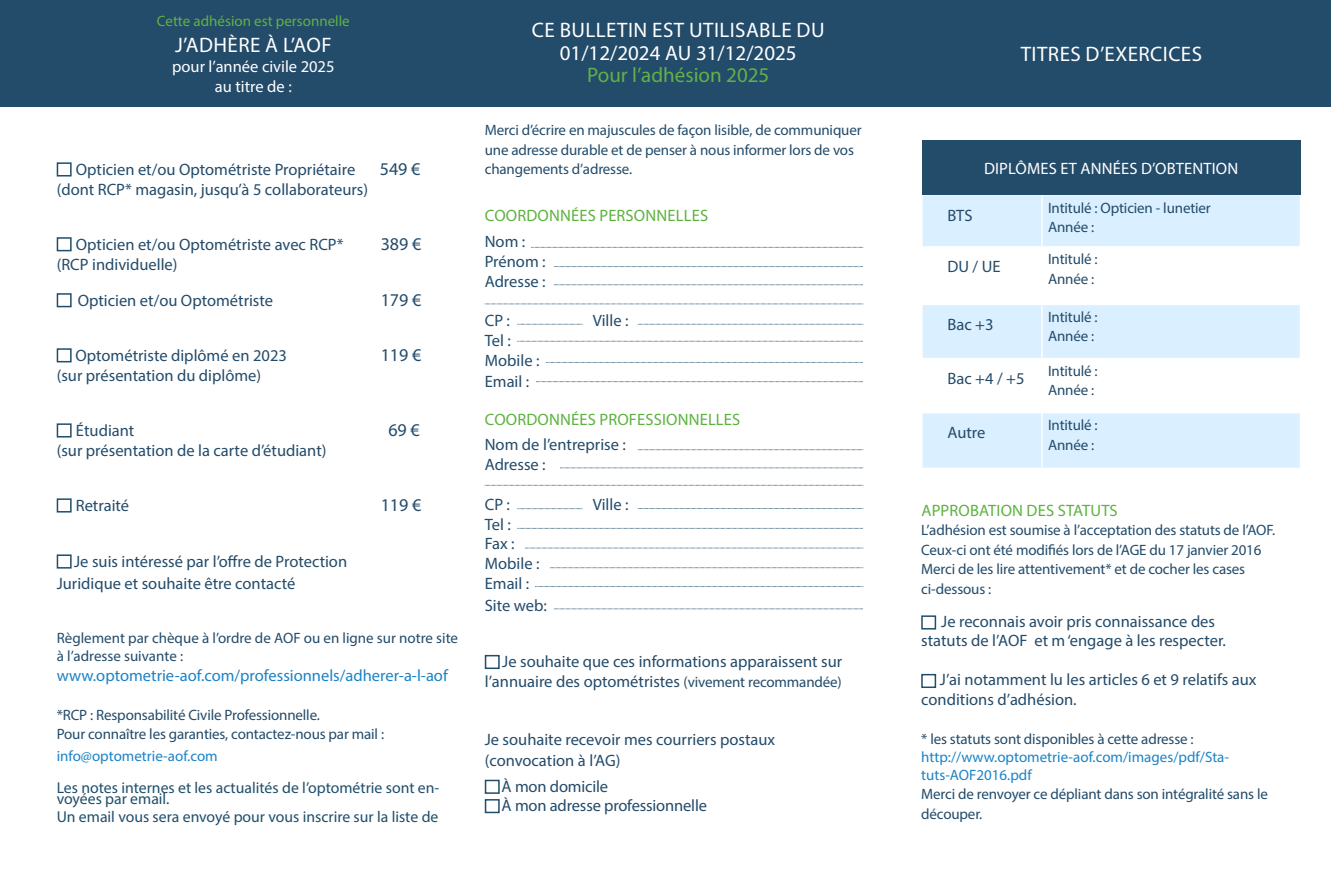
<style>
.page{position:relative;width:1331px;height:893px;background:#fff}
.page>*{position:absolute;margin:0;border:0;box-sizing:border-box;transform-origin:0 0}
.t1{font:21px/22.5px "Myriad Pro";letter-spacing:.02em;color:#fff;text-align:center}
.t2{font:21px "Myriad Pro";color:#61b147}
.t3{font:18px "Myriad Pro";color:#234b6a}
.t4{font:16.5px/19.5px "Myriad Pro";color:#234b6a;text-align:right}
.t5{font:16.5px "Myriad Pro";letter-spacing:.01em;color:#5db23f}
.t6{font:16.5px "Myriad Pro";color:#fff}
.t7{font:16.5px "Myriad Pro";color:#1b83c6}
.t8{font:15.75px "Myriad Pro";color:#1f4e6b}
.t9{font:15px/19.5px "Myriad Pro";letter-spacing:-.01em;color:#234b6a}
.t10{font:15px/18px "Myriad Pro";color:#1b83c6}
.t11{font:15px "Myriad Pro";color:#61b147}
.s1{font-size:15px}
</style>
<div class="page">
<div style="left:0;top:0;width:1331px;height:107px;background:#234b6a"></div>
<div style="left:922px;top:140px;width:378px;height:55px;background:#234b6a"></div>
<div style="left:923px;top:195px;width:377px;height:273px;background:#daefff"></div>
<svg style="left:923px;top:248px;width:377px;height:164px"></svg>
<hr style="left:1041px;top:195px;width:2px;height:51px;background:#fff">
<hr style="left:1041px;top:248px;width:2px;height:56px;background:#fff">
<hr style="left:1041px;top:305px;width:2px;height:53px;background:#fff">
<hr style="left:1041px;top:359px;width:2px;height:53px;background:#fff">
<hr style="left:1041px;top:413px;width:2px;height:55px;background:#fff">
<hr style="left:923px;top:246px;width:119px;height:2px;background:#fff">
<hr style="left:1042px;top:246px;width:258px;height:2px;background:#fff">
<hr style="left:923px;top:304px;width:119px;height:1px;background:#fff">
<hr style="left:1042px;top:304px;width:258px;height:1px;background:#fff">
<hr style="left:923px;top:358px;width:119px;height:1px;background:#fff">
<hr style="left:1042px;top:358px;width:258px;height:1px;background:#fff">
<hr style="left:923px;top:412px;width:119px;height:1px;background:#fff">
<hr style="left:1042px;top:412px;width:258px;height:1px;background:#fff">
<div style="left:921px;top:615px;width:15px;height:14px;border:2px solid #1f4e6b"></div>
<div style="left:485px;top:780px;width:15px;height:14px;border:2px solid #1f4e6b"></div>
<div style="left:485px;top:655px;width:15px;height:14px;border:2px solid #1f4e6b"></div>
<div style="left:485px;top:799px;width:15px;height:14px;border:2px solid #1f4e6b"></div>
<div style="left:921px;top:674px;width:15px;height:14px;border:2px solid #1f4e6b"></div>
<svg style="left:554px;top:266px;width:309px;height:1px"></svg>
<svg style="left:554px;top:284px;width:309px;height:1px"></svg>
<svg style="left:485px;top:304px;width:378px;height:1px"></svg>
<svg style="left:638px;top:324px;width:225px;height:1px"></svg>
<svg style="left:517px;top:341px;width:346px;height:1px"></svg>
<svg style="left:517px;top:324px;width:65px;height:1px"></svg>
<svg style="left:517px;top:508px;width:65px;height:1px"></svg>
<svg style="left:546px;top:362px;width:317px;height:1px"></svg>
<svg style="left:536px;top:381px;width:327px;height:1px"></svg>
<svg style="left:638px;top:449px;width:225px;height:1px"></svg>
<svg style="left:560px;top:468px;width:303px;height:1px"></svg>
<svg style="left:485px;top:485px;width:378px;height:1px"></svg>
<svg style="left:638px;top:508px;width:225px;height:1px"></svg>
<svg style="left:517px;top:528px;width:346px;height:1px"></svg>
<svg style="left:525px;top:548px;width:338px;height:1px"></svg>
<svg style="left:550px;top:567px;width:313px;height:1px"></svg>
<svg style="left:535px;top:586px;width:328px;height:1px"></svg>
<svg style="left:554px;top:609px;width:309px;height:1px"></svg>
<svg style="left:531px;top:247px;width:332px;height:1px"></svg>
<div style="left:57px;top:162px;width:15px;height:15px;border:2px solid #1f4e6b"></div>
<div style="left:57px;top:237px;width:15px;height:14px;border:2px solid #1f4e6b"></div>
<div style="left:57px;top:293px;width:15px;height:14px;border:2px solid #1f4e6b"></div>
<div style="left:57px;top:348px;width:15px;height:14px;border:2px solid #1f4e6b"></div>
<div style="left:57px;top:423px;width:15px;height:14px;border:2px solid #1f4e6b"></div>
<div style="left:57px;top:498px;width:15px;height:14px;border:2px solid #1f4e6b"></div>
<div style="left:57px;top:554px;width:15px;height:15px;border:2px solid #1f4e6b"></div>
<p class="t11" style="left:157px;top:11px;width:194px">Cette adhésion est personnelle</p>
<p class="t1" style="left:175px;top:34px;width:158px">J’ADHÈRE À L’AOF</p>
<p class="t6" style="left:172px;top:57px;width:164px">pour l’année civile 2025</p>
<p class="t6" style="left:215px;top:76px;width:78px">au titre de :</p>
<p class="t4" style="left:76px;top:159px;width:281px">Opticien et/ou Optométriste Propriétaire</p>
<p class="t3" style="left:380px;top:158px;width:42px">549 €</p>
<p class="t4" style="left:57px;top:179px;width:313px">(dont RCP* magasin, jusqu’à 5 collaborateurs)</p>
<p class="t4" style="left:76px;top:234px;width:269px">Opticien et/ou Optométriste avec RCP*</p>
<p class="t3" style="left:381px;top:233px;width:42px">389 €</p>
<p class="t4" style="left:57px;top:254px;width:122px">(RCP individuelle)</p>
<p class="t4" style="left:78px;top:290px;width:197px">Opticien et/ou Optométriste</p>
<p class="t3" style="left:381px;top:289px;width:42px">179 €</p>
<p class="t4" style="left:75px;top:345px;width:213px">Optométriste diplômé en 2023</p>
<p class="t3" style="left:381px;top:344px;width:42px">119 €</p>
<p class="t4" style="left:57px;top:365px;width:206px">(sur présentation du diplôme)</p>
<p class="t4" style="left:76px;top:420px;width:60px">Étudiant</p>
<p class="t3" style="left:388px;top:419px;width:33px">69 €</p>
<p class="t4" style="left:57px;top:440px;width:271px">(sur présentation de la carte d’étudiant)</p>
<p class="t4" style="left:76px;top:495px;width:55px">Retraité</p>
<p class="t3" style="left:381px;top:494px;width:42px">119 €</p>
<p class="t4" style="left:74px;top:552px;width:274px">Je suis intéressé par l’offre de Protection</p>
<p class="t4" style="left:57px;top:573px;width:240px">Juridique et souhaite être contacté</p>
<p class="t9" style="left:57px;top:628px;width:403px;line-height:18px">Règlement par chèque à l’ordre de AOF ou en ligne sur notre site à l’adresse suivante :</p>
<p class="t7" style="left:57px;top:665px;width:393px">www.optometrie-aof.com/professionnels/adherer-a-l-aof</p>
<p class="t9" style="left:57px;top:705px;width:265px">*RCP : Responsabilité Civile Professionnelle.</p>
<p class="t9" style="left:57px;top:724px;width:329px">Pour connaître les garanties, contactez-nous par mail :</p>
<p class="t10" style="left:57px;top:747px;width:163px">info@optometrie-aof.com</p>
<p class="t8" style="left:57px;top:778px;width:384px">Les notes internes et les actualités de l’optométrie sont en-</p>
<p class="t8" style="left:57px;top:788px;width:114px">voyées par email.</p>
<p class="t8" style="left:57px;top:807px;width:383px">Un email vous sera envoyé pour vous inscrire sur la liste de</p>
<p class="t1" style="left:532px;top:18px;width:294px">CE BULLETIN EST UTILISABLE DU<br>01/12/2024 AU 31/12/2025</p>
<p class="t2" style="left:587px;top:62px;width:184px">Pour l’adhésion 2025</p>
<p class="t9" style="left:485px;top:120px;width:378px">Merci d’écrire en majuscules de façon lisible, de communiquer une adresse durable et de penser à nous informer lors de vos changements d’adresse.</p>
<p class="t5" style="left:485px;top:206px;width:225px">COORDONNÉES PERSONNELLES</p>
<p class="t4" style="left:485px;top:231px;width:42px">Nom :</p>
<p class="t4" style="left:485px;top:251px;width:62px">Prénom :</p>
<p class="t4" style="left:485px;top:271px;width:62px">Adresse :</p>
<p class="t4" style="left:485px;top:311px;width:27px">CP :</p>
<p class="t4" style="left:593px;top:311px;width:37px">Ville :</p>
<p class="t4" style="left:485px;top:330px;width:28px">Tel :</p>
<p class="t4" style="left:485px;top:350px;width:56px">Mobile :</p>
<p class="t4" style="left:485px;top:372px;width:46px">Email :</p>
<p class="t5" style="left:485px;top:409px;width:257px">COORDONNÉES PROFESSIONNELLES</p>
<p class="t4" style="left:485px;top:435px;width:143px">Nom de l’entreprise :</p>
<p class="t4" style="left:485px;top:455px;width:62px">Adresse :</p>
<p class="t4" style="left:485px;top:494px;width:27px">CP :</p>
<p class="t4" style="left:593px;top:494px;width:37px">Ville :</p>
<p class="t4" style="left:485px;top:514px;width:28px">Tel :</p>
<p class="t4" style="left:485px;top:534px;width:31px">Fax :</p>
<p class="t4" style="left:485px;top:554px;width:56px">Mobile :</p>
<p class="t4" style="left:485px;top:573px;width:46px">Email :</p>
<p class="t4" style="left:485px;top:595px;width:64px">Site web:</p>
<p class="t4" style="left:485px;top:652px;width:359px">Je souhaite que ces informations apparaissent sur l’annuaire des optométristes <span class="s1">(vivement recommandée)</span></p>
<p class="t4" style="left:485px;top:730px;width:292px">Je souhaite recevoir mes courriers postaux</p>
<p class="t4" style="left:485px;top:751px;width:137px">(convocation à l’AG)</p>
<p class="t4" style="left:502px;top:776px;width:108px">À mon domicile</p>
<p class="t4" style="left:502px;top:796px;width:207px">À mon adresse professionnelle</p>
<p class="t1" style="left:1021px;top:42px;width:183px">TITRES D’EXERCICES</p>
<p class="t6" style="left:984px;top:158px;width:256px">DIPLÔMES ET ANNÉES D’OBTENTION</p>
<p class="t4" style="left:947px;top:205px;width:27px">BTS</p>
<p class="t9" style="left:1048px;top:198px;width:164px">Intitulé : Opticien - lunetier</p>
<p class="t9" style="left:1048px;top:217px;width:48px">Année :</p>
<p class="t4" style="left:947px;top:256px;width:55px">DU / UE</p>
<p class="t9" style="left:1048px;top:249px;width:51px">Intitulé :</p>
<p class="t9" style="left:1048px;top:269px;width:48px">Année :</p>
<p class="t4" style="left:947px;top:314px;width:48px">Bac +3</p>
<p class="t4" style="left:947px;top:368px;width:79px">Bac +4 / +5</p>
<p class="t4" style="left:947px;top:422px;width:39px">Autre</p>
<p class="t9" style="left:1048px;top:307px;width:51px">Intitulé :</p>
<p class="t9" style="left:1048px;top:326px;width:48px">Année :</p>
<p class="t9" style="left:1048px;top:361px;width:51px">Intitulé :</p>
<p class="t9" style="left:1048px;top:380px;width:48px">Année :</p>
<p class="t9" style="left:1048px;top:415px;width:51px">Intitulé :</p>
<p class="t9" style="left:1048px;top:434px;width:48px">Année :</p>
<p class="t5" style="left:921px;top:500px;width:198px">APPROBATION DES STATUTS</p>
<p class="t9" style="left:921px;top:520px;width:355px">L’adhésion est soumise à l’acceptation des statuts de l’AOF.</p>
<p class="t9" style="left:921px;top:540px;width:342px">Ceux-ci ont été modifiés lors de l’AGE du 17 janvier 2016</p>
<p class="t9" style="left:921px;top:559px;width:325px">Merci de les lire attentivement* et de cocher les cases ci-dessous :</p>
<p class="t4" style="left:941px;top:611px;width:275px">Je reconnais avoir pris connaissance des</p>
<p class="t4" style="left:921px;top:631px;width:306px">statuts de l’AOF et m ‘engage à les respecter.</p>
<p class="t4" style="left:921px;top:670px;width:337px;text-align:left;text-indent:19px">J’ai notamment lu les articles 6 et 9 relatifs aux conditions d’adhésion.</p>
<p class="t9" style="left:921px;top:729px;width:274px">* les statuts sont disponibles à cette adresse :</p>
<p class="t10" style="left:921px;top:747px;width:309px">http://www.optometrie-aof.com/images/pdf/Sta&shy;tuts-AOF2016.pdf</p>
<p class="t9" style="left:921px;top:784px;width:348px">Merci de renvoyer ce dépliant dans son intégralité sans le découper.</p>
</div>
